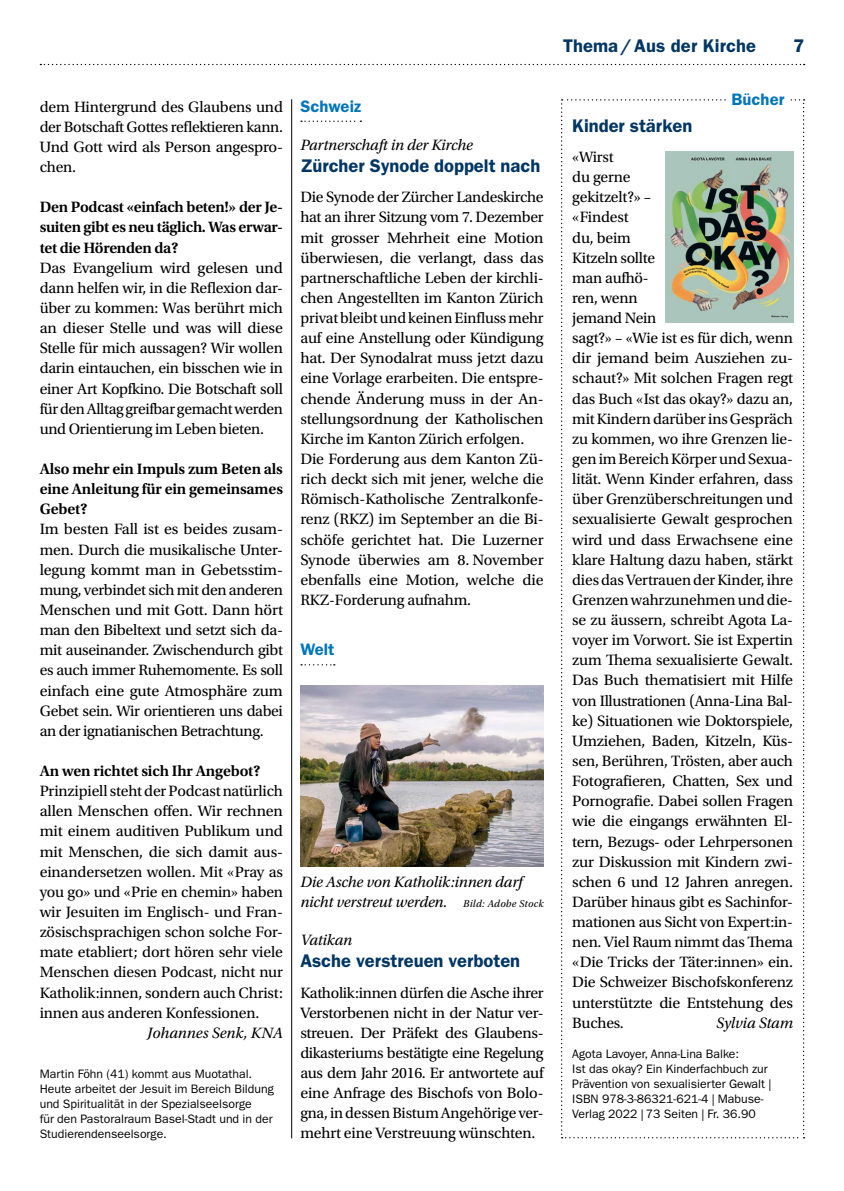
<style>
.page{position:relative;width:844px;height:1191px;background:#fff}
.page>*{position:absolute;margin:0;border:0;box-sizing:border-box;transform-origin:0 0}
.t1{font:600 18.38px "ITC Franklin Gothic Std";color:#003664}
.t2{font:600 16.62px "ITC Franklin Gothic Std";letter-spacing:.005em;color:#0075bb}
.t3{font:15.75px/20.1px "Utopia Std";letter-spacing:-.01em;color:#000;text-align:justify}
.t4{font:600 15.75px/20.1px "Utopia Std";letter-spacing:-.01em;color:#000;text-align:justify}
.t5{font:italic 15.75px/20.1px "Utopia Std";letter-spacing:-.01em;color:#000}
.t6{font:12.25px/15px "ITC Franklin Gothic Std";color:#000}
.s1{font-size:10.5px}
.s2{font-family:"Utopia Std";font-style:italic}
</style>
<div class="page">
<svg style="left:301px;top:121px;width:60px;height:1px"></svg>
<img style="left:300px;top:685px;width:243px;height:181px">
<svg style="left:301px;top:664px;width:34px;height:1px"></svg>
<hr style="left:291px;top:99px;width:1px;height:1039px;background:#000">
<svg style="left:561px;top:99px;width:243px;height:1039px"></svg>
<div style="left:726px;top:92px;width:63px;height:13px;background:#fff"></div>
<svg style="left:40px;top:64px;width:764px;height:1px"></svg>
<p class="t3" style="left:40px;top:97px;width:245px">dem Hintergrund des Glaubens und der Botschaft Gottes reflektieren kann.<br>Und Gott wird als Person angespro&shy;chen.</p>
<p class="t4" style="left:40px;top:197px;width:245px">Den Podcast «einfach beten!» der Je&shy;suiten gibt es neu täglich. Was erwar&shy;tet die Hörenden da?</p>
<p class="t3" style="left:40px;top:258px;width:245px">Das Evangelium wird gelesen und dann helfen wir, in die Reflexion dar&shy;über zu kommen: Was berührt mich an dieser Stelle und was will diese Stelle für mich aussagen? Wir wollen darin eintauchen, ein bisschen wie in einer Art Kopfkino. Die Botschaft soll für den Alltag greifbar gemacht werden und Orientierung im Leben bieten.</p>
<p class="t4" style="left:40px;top:459px;width:245px">Also mehr ein Impuls zum Beten als eine Anleitung für ein gemeinsames Gebet?</p>
<p class="t3" style="left:40px;top:519px;width:245px">Im besten Fall ist es beides zusam&shy;men. Durch die musikalische Unter&shy;legung kommt man in Gebetsstim&shy;mung, verbindet sich mit den anderen Menschen und mit Gott. Dann hört man den Bibeltext und setzt sich da&shy;mit auseinander. Zwischendurch gibt es auch immer Ruhemomente. Es soll einfach eine gute Atmosphäre zum Gebet sein. Wir orientieren uns dabei an der ignatianischen Betrachtung.</p>
<p class="t4" style="left:40px;top:761px;width:222px">An wen richtet sich Ihr Angebot?</p>
<p class="t3" style="left:40px;top:781px;width:245px">Prinzipiell steht der Podcast natürlich allen Menschen offen. Wir rechnen mit einem auditiven Publikum und mit Menschen, die sich damit aus&shy;einandersetzen wollen. Mit «Pray as you go» und «Prie en chemin» haben wir Jesuiten im Englisch- und Fran&shy;zösischsprachigen schon solche For&shy;mate etabliert; dort hören sehr viele Menschen diesen Podcast, nicht nur Katholik:innen, sondern auch Christ: innen aus anderen Konfessionen.</p>
<p class="t5" style="left:147px;top:1022px;width:137px">Johannes Senk, KNA</p>
<p class="t6" style="left:40px;top:1066px;width:235px">Martin Föhn (41) kommt aus Muotathal.<br>Heute arbeitet der Jesuit im Bereich Bildung und Spiritualität in der Spezialseelsorge<br>für den Pastoralraum Basel-Stadt und in der Studierendenseelsorge.</p>
<p class="t2" style="left:300px;top:96px;width:62px">Schweiz</p>
<p class="t5" style="left:300px;top:135px;width:174px">Partnerschaft in der Kirche</p>
<p class="t1" style="left:300px;top:155px;width:241px">Zürcher Synode doppelt nach</p>
<p class="t3" style="left:300px;top:187px;width:245px;text-align:left">Die Synode der Zürcher Landeskirche hat an ihrer Sitzung vom 7. Dezember mit grosser Mehrheit eine Motion überwiesen, die verlangt, dass das partnerschaftliche Leben der kirchli&shy;chen Angestellten im Kanton Zürich privat bleibt und keinen Einfluss mehr auf eine Anstellung oder Kündigung hat. Der Synodalrat muss jetzt dazu eine Vorlage erarbeiten. Die entspre&shy;chende Änderung muss in der An&shy;stellungsordnung der Katholischen Kirche im Kanton Zürich erfolgen.<br>Die Forderung aus dem Kanton Zü&shy;rich deckt sich mit jener, welche die Römisch-Katholische Zentralkonfe&shy;renz (RKZ) im September an die Bi&shy;schöfe gerichtet hat. Die Luzerner Synode überwies am 8. November ebenfalls eine Motion, welche die RKZ-Forderung aufnahm.</p>
<p class="t2" style="left:300px;top:639px;width:36px">Welt</p>
<p class="t5" style="left:300px;top:872px;width:245px">Die Asche von Katholik:innen darf nicht verstreut werden. <span class="s1">Bild: Adobe Stock</span></p>
<p class="t5" style="left:300px;top:930px;width:53px">Vatikan</p>
<p class="t1" style="left:300px;top:950px;width:221px">Asche verstreuen verboten</p>
<p class="t3" style="left:300px;top:982px;width:245px">Katholik:innen dürfen die Asche ihrer Verstorbenen nicht in der Natur ver&shy;streuen. Der Präfekt des Glaubens&shy;dikasteriums bestätigte eine Regelung aus dem Jahr 2016. Er antwortete auf eine Anfrage des Bischofs von Bolo&shy;gna, in dessen Bistum Angehörige ver&shy;mehrt eine Verstreuung wünschten.</p>
<p class="t1" style="left:563px;top:35px;width:194px">Thema/Aus der Kirche</p>
<p class="t1" style="left:793px;top:35px;width:13px">7</p>
<p class="t2" style="left:731px;top:89px;width:54px">Bücher</p>
<p class="t1" style="left:572px;top:115px;width:121px">Kinder stärken</p>
<p class="t3" style="left:572px;top:147px;width:222px;text-align:left">«Wirst<br>du gerne<br>gekitzelt?» –<br>«Findest<br>du, beim<br>Kitzeln sollte<br>man aufhö-<br>ren, wenn<br>jemand Nein<br>sagt?» – «Wie ist es für dich, wenn dir jemand beim Ausziehen zu&shy;schaut?» Mit solchen Fragen regt das Buch «Ist das okay?» dazu an, mit Kindern darüber ins Gespräch zu kommen, wo ihre Grenzen lie&shy;gen im Bereich Körper und Sexua&shy;lität. Wenn Kinder erfahren, dass über Grenzüberschreitungen und sexualisierte Gewalt gesprochen wird und dass Erwachsene eine klare Haltung dazu haben, stärkt dies das Vertrauen der Kinder, ihre<br>Grenzen wahrzunehmen und die&shy;se zu äussern, schreibt Agota La&shy;voyer im Vorwort. Sie ist Expertin zum Thema sexualisierte Gewalt.<br>Das Buch thematisiert mit Hilfe von Illustrationen (Anna-Lina Bal&shy;ke) Situationen wie Doktorspiele,<br>Umziehen, Baden, Kitzeln, Küs&shy;sen, Berühren, Trösten, aber auch<br>Fotografieren, Chatten, Sex und<br>Pornografie. Dabei sollen Fragen wie die eingangs erwähnten El&shy;tern, Bezugs- oder Lehrpersonen zur Diskussion mit Kindern zwi&shy;schen 6 und 12 Jahren anregen.<br>Darüber hinaus gibt es Sachinfor&shy;mationen aus Sicht von Expert:in&shy;nen. Viel Raum nimmt das Thema «Die Tricks der Täter:innen» ein.<br>Die Schweizer Bischofskonferenz unterstützte die Entstehung des<br>Buches.</p>
<p class="t5" style="left:716px;top:1012px;width:78px">Sylvia Stam</p>
<p class="t6" style="left:572px;top:1046px;width:200px">Agota Lavoyer, Anna-Lina Balke:<br>Ist das okay? Ein Kinderfachbuch zur Prävention von sexualisierter Gewalt <span class="s2">| </span>ISBN 978-3-86321-621-4 <span class="s2">|</span> Mabuse-Verlag 2022 <span class="s2">|</span> 73 Seiten <span class="s2">|</span> Fr. 36.90</p>
</div>
